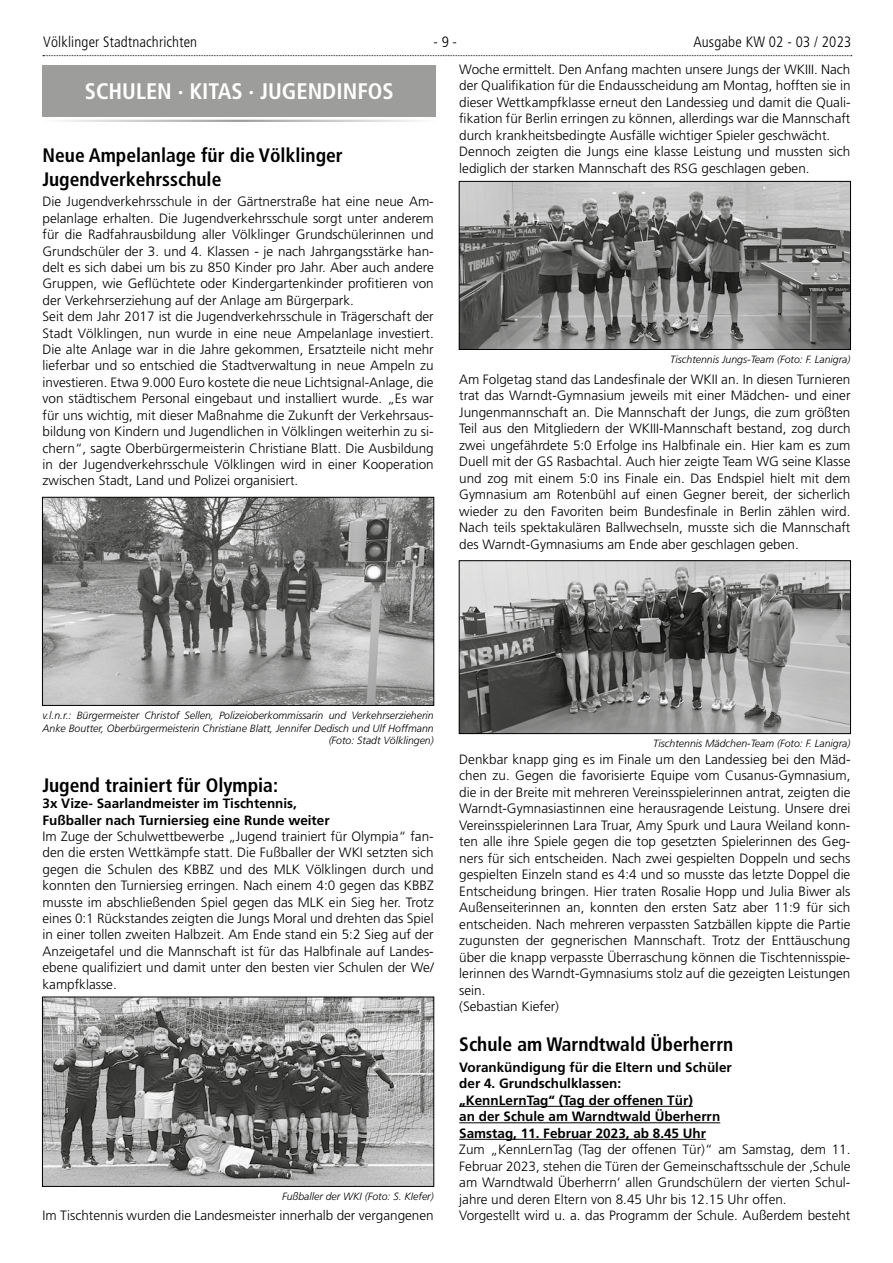
<style>
.page{position:relative;width:893px;height:1263px;background:#fff}
.page>*{position:absolute;margin:0;border:0;box-sizing:border-box;transform-origin:0 0}
.t1{font:700 condensed 22.5px "Frutiger";color:#fff}
.t2{font:700 condensed 19.5px/23.5px "Frutiger";color:#000}
.t3{font:300 condensed 15px "Frutiger";letter-spacing:.01em;color:#000}
.t4{font:300 13.5px/16.5px "Frutiger";color:#000}
.t5{font:700 13.5px/16.5px "Frutiger";color:#000}
.t6{font:italic 300 10.5px/12.8px "Frutiger";color:#000;text-align:right}
</style>
<div class="page">
<svg style="left:43px;top:55px;width:809px;height:1px"></svg>
<div style="left:43px;top:65px;width:393px;height:51px;background:#9d9d9c"></div>
<hr style="left:43px;top:120px;width:393px;height:2px;background:#9d9d9c">
<img style="left:44px;top:499px;width:388px;height:205px">
<div style="left:42px;top:497px;width:392px;height:209px;border:1px solid #000"></div>
<img style="left:44px;top:999px;width:388px;height:185px">
<hr style="left:459px;top:1106px;width:234px;height:1px;background:#000">
<hr style="left:459px;top:1122px;width:261px;height:1px;background:#000">
<hr style="left:459px;top:1139px;width:247px;height:1px;background:#000">
<img style="left:461px;top:183px;width:388px;height:165px">
<div style="left:459px;top:181px;width:392px;height:169px;border:1px solid #000"></div>
<img style="left:461px;top:562px;width:388px;height:170px">
<div style="left:459px;top:560px;width:392px;height:174px;border:1px solid #000"></div>
<p class="t3" style="left:43px;top:33px;width:155px">Völklinger Stadtnachrichten</p>
<p class="t3" style="left:433px;top:33px;width:25px">- 9 -</p>
<p class="t3" style="left:693px;top:33px;width:159px">Ausgabe KW 02 - 03 / 2023</p>
<h1 class="t1" style="left:85px;top:78px;width:310px">SCHULEN · KITAS · JUGENDINFOS</h1>
<p class="t4" style="left:459px;top:61px;width:393px">Woche ermittelt. Den Anfang machten unsere Jungs der WKIII. Nach der Qualifikation für die Endausscheidung am Montag, hofften sie in dieser Wettkampfklasse erneut den Landessieg und damit die Quali&shy;fikation für Berlin erringen zu können, allerdings war die Mannschaft durch krankheitsbedingte Ausfälle wichtiger Spieler geschwächt.<br>Dennoch zeigten die Jungs eine klasse Leistung und mussten sich lediglich der starken Mannschaft des RSG geschlagen geben.</p>
<h2 class="t2" style="left:43px;top:143px;width:302px">Neue Ampelanlage für die Völklinger<br>Jugendverkehrsschule</h2>
<p class="t4" style="left:43px;top:194px;width:393px">Die Jugendverkehrsschule in der Gärtnerstraße hat eine neue Am&shy;pelanlage erhalten. Die Jugendverkehrsschule sorgt unter anderem für die Radfahrausbildung alIer Völklinger Grundschülerinnen und Grundschüler der 3. und 4. Klassen - je nach Jahrgangsstärke han&shy;delt es sich dabei um bis zu 850 Kinder pro Jahr. Aber auch andere Gruppen, wie Geflüchtete oder Kindergartenkinder profitieren von der Verkehrserziehung auf der Anlage am Bürgerpark.<br>Seit dem Jahr 2017 ist die Jugendverkehrsschule in Trägerschaft der Stadt Völklingen, nun wurde in eine neue Ampelanlage investiert.<br>Die alte Anlage war in die Jahre gekommen, Ersatzteile nicht mehr lieferbar und so entschied die Stadtverwaltung in neue Ampeln zu investieren. Etwa 9.000 Euro kostete die neue Lichtsignal-Anlage, die von städtischem Personal eingebaut und installiert wurde. „Es war für uns wichtig, mit dieser Maßnahme die Zukunft der Verkehrsaus&shy;bildung von Kindern und Jugendlichen in Völklingen weiterhin zu si&shy;chern“, sagte Oberbürgermeisterin Christiane Blatt. Die Ausbildung in der Jugendverkehrsschule Völklingen wird in einer Kooperation zwischen Stadt, Land und Polizei organisiert.</p>
<p class="t6" style="left:670px;top:353px;width:182px">Tischtennis Jungs-Team (Foto: F. Lanigra)</p>
<p class="t4" style="left:459px;top:371px;width:393px;text-align:justify">Am Folgetag stand das Landesfinale der WKII an. In diesen Turnieren trat das Warndt-Gymnasium jeweils mit einer Mädchen- und einer Jungenmannschaft an. Die Mannschaft der Jungs, die zum größten Teil aus den Mitgliedern der WKIII-Mannschaft bestand, zog durch zwei ungefährdete 5:0 Erfolge ins Halbfinale ein. Hier kam es zum Duell mit der GS Rasbachtal. Auch hier zeigte Team WG seine Klasse und zog mit einem 5:0 ins Finale ein. Das Endspiel hielt mit dem Gymnasium am Rotenbühl auf einen Gegner bereit, der sicherlich wieder zu den Favoriten beim Bundesfinale in Berlin zählen wird.<br>Nach teils spektakulären Ballwechseln, musste sich die Mannschaft des Warndt-Gymnasiums am Ende aber geschlagen geben.</p>
<p class="t6" style="left:43px;top:709px;width:393px">v.l.n.r.: Bürgermeister Christof Sellen, Polizeioberkommissarin und Verkehrserzieherin<br>Anke Boutter, Oberbürgermeisterin Christiane Blatt, Jennifer Dedisch und Ulf Hoffmann (Foto: Stadt Völklingen)</p>
<h2 class="t2" style="left:43px;top:773px;width:237px">Jugend trainiert für Olympia:</h2>
<p class="t5" style="left:43px;top:795px;width:289px">3x Vize- Saarlandmeister im Tischtennis,<br>Fußballer nach Turniersieg eine Runde weiter</p>
<p class="t4" style="left:43px;top:828px;width:393px;text-align:justify">Im Zuge der Schulwettbewerbe „Jugend trainiert für Olympia“ fan&shy;den die ersten Wettkämpfe statt. Die Fußballer der WKI setzten sich gegen die Schulen des KBBZ und des MLK Völklingen durch und konnten den Turniersieg erringen. Nach einem 4:0 gegen das KBBZ musste im abschließenden Spiel gegen das MLK ein Sieg her. Trotz eines 0:1 Rückstandes zeigten die Jungs Moral und drehten das Spiel in einer tollen zweiten Halbzeit. Am Ende stand ein 5:2 Sieg auf der Anzeigetafel und die Mannschaft ist für das Halbfinale auf Landes&shy;ebene qualifiziert und damit unter den besten vier Schulen der We/ kampfklasse.</p>
<p class="t6" style="left:282px;top:1190px;width:153px">Fußballer der WKI (Foto: S. KIefer)</p>
<p class="t4" style="left:43px;top:1208px;width:393px">Im Tischtennis wurden die Landesmeister innerhalb der vergangenen</p>
<p class="t6" style="left:653px;top:737px;width:199px">Tischtennis Mädchen-Team (Foto: F. Lanigra)</p>
<p class="t4" style="left:459px;top:751px;width:393px">Denkbar knapp ging es im Finale um den Landessieg bei den Mäd&shy;chen zu. Gegen die favorisierte Equipe vom Cusanus-Gymnasium, die in der Breite mit mehreren Vereinsspielerinnen antrat, zeigten die Warndt-Gymnasiastinnen eine herausragende Leistung. Unsere drei Vereinsspielerinnen Lara Truar, Amy Spurk und Laura Weiland konn&shy;ten alle ihre Spiele gegen die top gesetzten Spielerinnen des Geg&shy;ners für sich entscheiden. Nach zwei gespielten Doppeln und sechs gespielten Einzeln stand es 4:4 und so musste das letzte Doppel die Entscheidung bringen. Hier traten Rosalie Hopp und Julia Biwer als Außenseiterinnen an, konnten den ersten Satz aber 11:9 für sich entscheiden. Nach mehreren verpassten Satzbällen kippte die Partie zugunsten der gegnerischen Mannschaft. Trotz der Enttäuschung über die knapp verpasste Überraschung können die Tischtennisspie&shy;lerinnen des Warndt-Gymnasiums stolz auf die gezeigten Leistungen sein.<br>(Sebastian Kiefer)</p>
<h2 class="t2" style="left:459px;top:1033px;width:276px">Schule am Warndtwald Überherrn</h2>
<p class="t5" style="left:459px;top:1059px;width:274px">Vorankündigung für die Eltern und Schüler der 4. Grundschulklassen:<br>„KennLernTag“ (Tag der offenen Tür)<br>an der Schule am Warndtwald Überherrn Samstag, 11. Februar 2023, ab 8.45 Uhr</p>
<p class="t4" style="left:459px;top:1142px;width:393px">Zum „KennLernTag (Tag der offenen Tür)“ am Samstag, dem 11.<br>Februar 2023, stehen die Türen der Gemeinschaftsschule der ‚Schule am Warndtwald Überherrn‘ allen Grundschülern der vierten Schul&shy;jahre und deren Eltern von 8.45 Uhr bis 12.15 Uhr offen.<br>Vorgestellt wird u. a. das Programm der Schule. Außerdem besteht</p>
</div>
